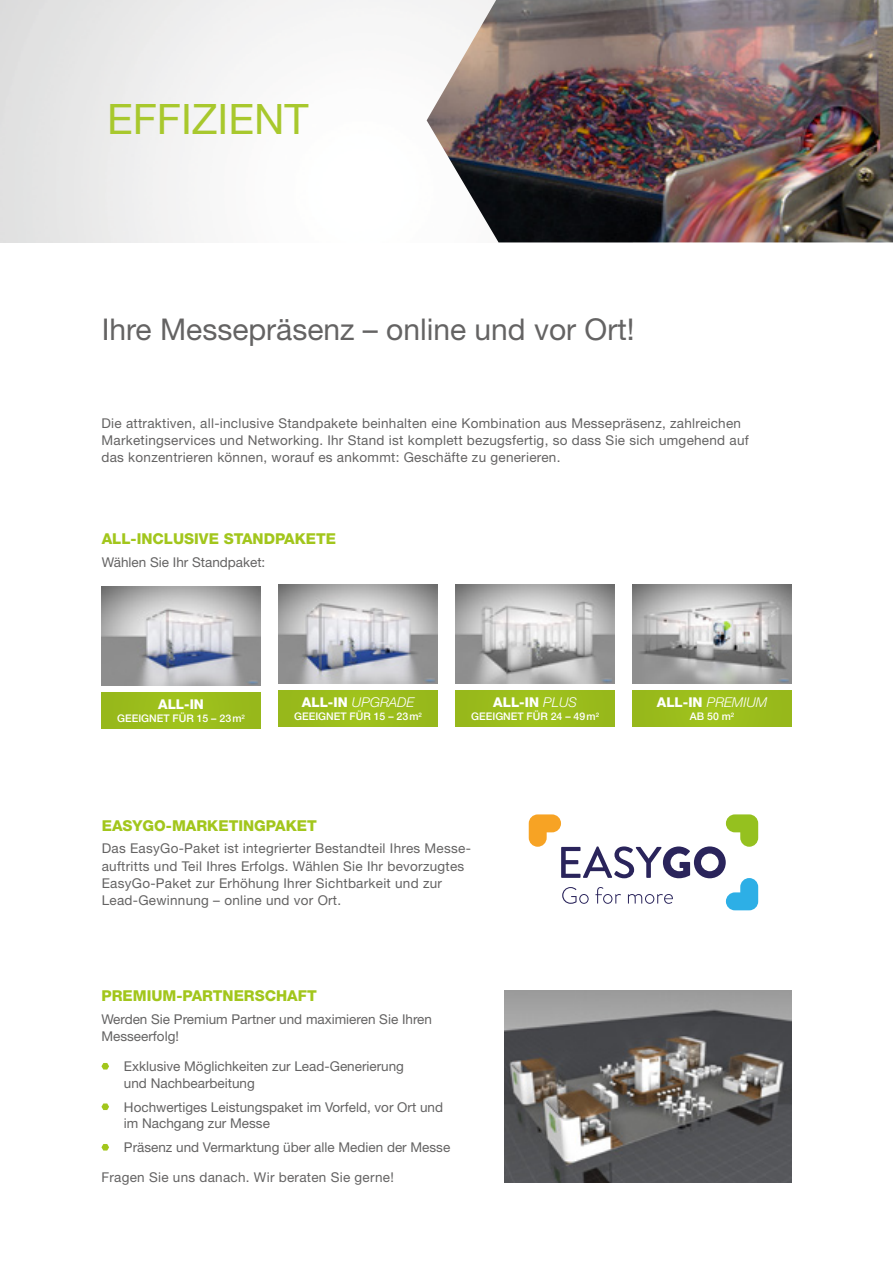
<style>
.page{position:relative;width:893px;height:1263px;background:#fff}
.page>*{position:absolute;margin:0;border:0;box-sizing:border-box;transform-origin:0 0}
.t1{font:42px "Helvetica Neue LT Std";color:#a8c82d}
.t2{font:30px "Helvetica Neue LT Std";color:#646363}
.t3{font:800 15px "Helvetica Neue LT Std";color:#a2c61c}
.t4{font:13.5px/17.2px "Helvetica Neue LT Std";letter-spacing:.02em;color:#646363}
.t5{font:13.5px/16.5px "Helvetica Neue LT Std";color:#646363}
.t6{font:italic 300 13.5px "Helvetica Neue LT Std";color:#fff}
.t7{font:800 13.5px "Helvetica Neue LT Std";color:#fff}
.t8{font:500 10.5px "Helvetica Neue LT Std";color:#fff}
.s1{font-weight:800;font-style:normal}
.s2{font-weight:300;font-style:italic}
</style>
<div class="page">
<img style="left:427px;top:0;width:466px;height:242px">
<img style="left:102px;top:586px;width:158px;height:100px">
<img style="left:279px;top:584px;width:158px;height:99px">
<img style="left:633px;top:584px;width:158px;height:99px">
<img style="left:456px;top:584px;width:158px;height:99px">
<div style="left:102px;top:693px;width:158px;height:36px;background:#9bbd1c"></div>
<div style="left:279px;top:690px;width:158px;height:36px;background:#9bbd1c"></div>
<div style="left:633px;top:690px;width:158px;height:36px;background:#9bbd1c"></div>
<div style="left:456px;top:690px;width:158px;height:36px;background:#9bbd1c"></div>
<svg style="left:529px;top:814px;width:229px;height:96px"></svg>
<img style="left:505px;top:990px;width:286px;height:192px">
<svg style="left:101px;top:1063px;width:8px;height:6px"></svg>
<svg style="left:101px;top:1103px;width:8px;height:7px"></svg>
<svg style="left:101px;top:1144px;width:8px;height:6px"></svg>
<h1 class="t1" style="left:107px;top:94px;width:203px">EFFIZIENT</h1>
<h2 class="t2" style="left:102px;top:312px;width:534px">Ihre Messepräsenz – online und vor Ort!</h2>
<p class="t4" style="left:101px;top:414px;width:649px">Die attraktiven, all-inclusive Standpakete beinhalten eine Kombination aus Messepräsenz, zahlreichen<br>Marketingservices und Networking. Ihr Stand ist komplett bezugsfertig, so dass Sie sich umgehend auf das konzentrieren können, worauf es ankommt: Geschäfte zu generieren.</p>
<p class="t3" style="left:102px;top:530px;width:236px">ALL-INCLUSIVE STANDPAKETE</p>
<p class="t5" style="left:102px;top:554px;width:165px">Wählen Sie Ihr Standpaket:</p>
<p class="t7" style="left:158px;top:696px;width:47px">ALL-IN</p>
<p class="t8" style="left:117px;top:712px;width:129px">GEEIGNET FÜR 15 – 23m<sup>2</sup></p>
<p class="t6" style="left:302px;top:694px;width:114px"><span class="s1">ALL-IN</span> UPGRADE</p>
<p class="t8" style="left:294px;top:710px;width:129px">GEEIGNET FÜR 15 – 23m<sup>2</sup></p>
<p class="t7" style="left:493px;top:694px;width:85px">ALL-IN <span class="s2">PLUS</span></p>
<p class="t8" style="left:471px;top:710px;width:129px">GEEIGNET FÜR 24 – 49m<sup>2</sup></p>
<p class="t3" style="left:102px;top:816px;width:217px">EASYGO-MARKETINGPAKET</p>
<p class="t4" style="left:102px;top:840px;width:371px">Das EasyGo-Paket ist integrierter Bestandteil Ihres Messe&shy;auftritts und Teil Ihres Erfolgs. Wählen Sie Ihr bevorzugtes EasyGo-Paket zur Erhöhung Ihrer Sichtbarkeit und zur Lead-Gewinnung – online und vor Ort.</p>
<p class="t3" style="left:101px;top:987px;width:217px">PREMIUM-PARTNERSCHAFT</p>
<p class="t5" style="left:101px;top:1010px;width:332px;line-height:17.2px">Werden Sie Premium Partner und maximieren Sie Ihren<br>Messeerfolg!</p>
<p class="t5" style="left:124px;top:1058px;width:282px">Exklusive Möglichkeiten zur Lead-Generierung und Nachbearbeitung</p>
<p class="t5" style="left:124px;top:1098px;width:321px">Hochwertiges Leistungspaket im Vorfeld, vor Ort und im Nachgang zur Messe</p>
<p class="t5" style="left:124px;top:1139px;width:328px">Präsenz und Vermarktung über alle Medien der Messe</p>
<p class="t4" style="left:101px;top:1168px;width:294px">Fragen Sie uns danach. Wir beraten Sie gerne!</p>
<p class="t6" style="left:657px;top:694px;width:112px"><span class="s1">ALL-IN</span> PREMIUM</p>
<p class="t8" style="left:690px;top:710px;width:46px">AB 50 m<sup>2</sup></p>
</div>
